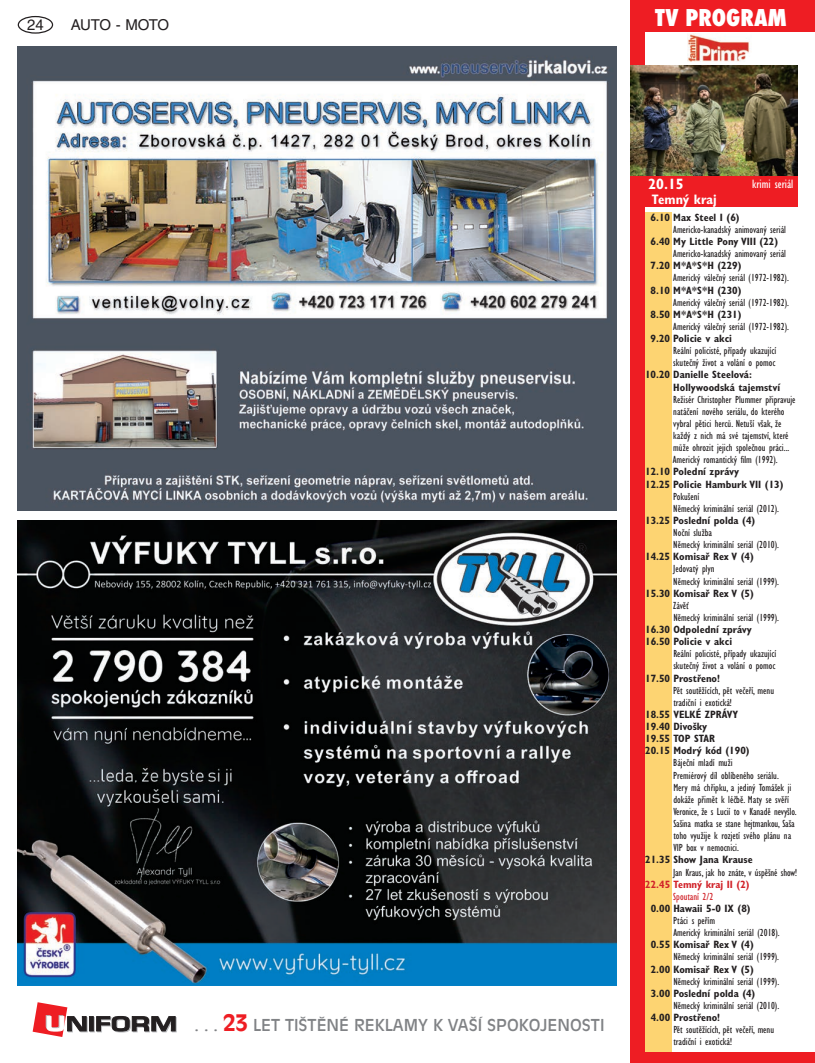
<style>
.page{position:relative;width:815px;height:1063px;background:#fff}
.page>*{position:absolute;margin:0;border:0;box-sizing:border-box;transform-origin:0 0}
.t1{font:800 condensed 22.5px "Futura";color:#fff}
.t2{font:16.25px "Antique Olive CE";color:#808285}
.t3{font:15px "Helvetica CE";letter-spacing:-.04em;color:#231f20}
.t4{font:700 condensed 15px "Gill Sans CE";color:#fff}
.t5{font:700 condensed 13.75px "Gill Sans CE";color:#fff}
.t6{font:condensed 12.5px "Gill Sans CE";color:#fff}
.t7{font:condensed 10.62px/12.1px "Gill Sans CE";color:#231f20}
.t8{font:700 condensed 10.62px/12.1px "Gill Sans CE";color:#231f20}
.t9{font:700 condensed 10.62px "Gill Sans CE";color:#d1232a}
.t10{font:condensed 10.62px "Gill Sans CE";color:#d1232a}
.s1{font-weight:700;font-size:22.5px;color:#ee1d23}
</style>
<div class="page">
<div style="left:18px;top:16px;width:35px;height:18px;border:1px solid #231f20;border-radius:50%"></div>
<svg style="left:90px;top:1017px;width:5px;height:15px"></svg>
<svg style="left:89px;top:1016px;width:5px;height:15px"></svg>
<svg style="left:96px;top:1016px;width:81px;height:16px"></svg>
<svg style="left:33px;top:1002px;width:55px;height:35px"></svg>
<img style="left:18px;top:521px;width:599px;height:464px">
<img style="left:18px;top:46px;width:599px;height:464px">
<div style="left:631px;top:0;width:184px;height:32px;background:#ee1d23"></div>
<div style="left:631px;top:175px;width:166px;height:32px;background:#ee1d23"></div>
<img style="left:687px;top:33px;width:63px;height:29px">
<div style="left:631px;top:0;width:14px;height:1063px;background:#ee1d23"></div>
<div style="left:631px;top:1052px;width:184px;height:11px;background:#ee1d23"></div>
<div style="left:645px;top:213px;width:26px;height:839px;background:#fdd472"></div>
<img style="left:631px;top:66px;width:166px;height:109px">
<h3 class="t3" style="left:27px;top:16px;width:18px">24</h3>
<h3 class="t3" style="left:71px;top:16px;width:100px">AUTO - MOTO</h3>
<h1 class="t1" style="left:655px;top:2px;width:133px">TV PROGRAM</h1>
<h2 class="t2" style="left:195px;top:1016px;width:411px">. . . <span class="s1">23</span> LET TIŠTĚNÉ REKLAMY K VAŠÍ SPOKOJENOSTI</h2>
<h3 class="t4" style="left:648px;top:175px;width:37px">20.15</h3>
<p class="t5" style="left:652px;top:191px;width:66px">Temný kraj</p>
<p class="t6" style="left:752px;top:176px;width:43px">krimi seriál</p>
<p class="t8" style="left:651px;top:211px;width:91px">6.10 Max Steel I (6)</p>
<p class="t7" style="left:673px;top:223px;width:114px">Americko-kanadský animovaný seriál</p>
<p class="t8" style="left:651px;top:236px;width:129px">6.40 My Little Pony VIII (22)</p>
<p class="t7" style="left:673px;top:248px;width:114px">Americko-kanadský animovaný seriál</p>
<p class="t8" style="left:651px;top:260px;width:92px">7.20 M*A*S*H (229)</p>
<p class="t7" style="left:673px;top:272px;width:117px">Americký válečný seriál (1972-1982).</p>
<p class="t8" style="left:651px;top:284px;width:92px">8.10 M*A*S*H (230)</p>
<p class="t7" style="left:673px;top:296px;width:117px">Americký válečný seriál (1972-1982).</p>
<p class="t8" style="left:651px;top:308px;width:92px">8.50 M*A*S*H (231)</p>
<p class="t7" style="left:673px;top:320px;width:117px">Americký válečný seriál (1972-1982).</p>
<p class="t8" style="left:651px;top:332px;width:83px">9.20 Policie v akci</p>
<p class="t7" style="left:673px;top:345px;width:105px">Reální policisté, případy ukazující skutečný život a volání o pomoc</p>
<p class="t8" style="left:673px;top:369px;width:109px;text-indent:-28px">10.20 Danielle Steelová:<br>Hollywoodská tajemství</p>
<p class="t7" style="left:673px;top:393px;width:124px">Režisér Christopher Plummer připravuje natáčení nového seriálu, do kterého vybral pětici herců. Netuší však, že každý z nich má své tajemství, které může ohrozit jejich společnou práci...<br>Americký romantický film (1992).</p>
<p class="t8" style="left:645px;top:466px;width:140px">12.10 Polední zprávy<br>12.25 Policie Hamburk VII (13)</p>
<p class="t7" style="left:673px;top:490px;width:107px">Pokušení<br>Německý kriminální seriál (2012).</p>
<p class="t8" style="left:645px;top:514px;width:112px">13.25 Poslední polda (4)</p>
<p class="t7" style="left:673px;top:526px;width:107px">Noční služba<br>Německý kriminální seriál (2010).</p>
<p class="t8" style="left:645px;top:551px;width:110px">14.25 Komisař Rex V (4)</p>
<p class="t7" style="left:673px;top:563px;width:107px">Jedovatý plyn<br>Německý kriminální seriál (1999).</p>
<p class="t8" style="left:645px;top:587px;width:110px">15.30 Komisař Rex V (5)</p>
<p class="t7" style="left:673px;top:599px;width:107px">Závěť<br>Německý kriminální seriál (1999).</p>
<p class="t8" style="left:645px;top:623px;width:108px">16.30 Odpolední zprávy<br>16.50 Policie v akci</p>
<p class="t7" style="left:673px;top:648px;width:105px">Reální policisté, případy ukazující skutečný život a volání o pomoc</p>
<p class="t8" style="left:645px;top:672px;width:76px">17.50 Prostřeno!</p>
<p class="t7" style="left:673px;top:684px;width:102px">Pět soutěžících, pět večeří, menu tradiční i exotická!</p>
<p class="t8" style="left:645px;top:708px;width:106px">18.55 VELKÉ ZPRÁVY<br>19.40 Divošky<br>19.55 TOP STAR<br>20.15 Modrý kód (190)</p>
<p class="t7" style="left:673px;top:757px;width:125px">Báječní mladí muži<br>Premiérový díl oblíbeného seriálu.<br>Mery má chřipku, a jediný Tomášek ji dokáže přimět k léčbě. Maty se svěří<br>Veronice, že s Lucií to v Kanadě nevyšlo.<br>Sašina matka se stane hejtmankou, Saša toho využije k rozjetí svého plánu na<br>VIP box v nemocnici.</p>
<p class="t8" style="left:645px;top:854px;width:109px">21.35 Show Jana Krause</p>
<p class="t7" style="left:673px;top:866px;width:126px">Jan Kraus, jak ho znáte, v úspěšné show!</p>
<p class="t9" style="left:645px;top:878px;width:106px">22.45 Temný kraj II (2)</p>
<p class="t10" style="left:673px;top:890px;width:42px">Spoutaní 2/2</p>
<p class="t8" style="left:651px;top:902px;width:101px">0.00 Hawaii 5-0 IX (8)</p>
<p class="t7" style="left:673px;top:914px;width:108px">Ptáci s peřím<br>Americký kriminální seriál (2018).</p>
<p class="t8" style="left:651px;top:939px;width:105px">0.55 Komisař Rex V (4)</p>
<p class="t7" style="left:673px;top:951px;width:107px">Německý kriminální seriál (1999).</p>
<p class="t8" style="left:651px;top:963px;width:105px">2.00 Komisař Rex V (5)</p>
<p class="t7" style="left:673px;top:975px;width:107px">Německý kriminální seriál (1999).</p>
<p class="t8" style="left:651px;top:987px;width:106px">3.00 Poslední polda (4)</p>
<p class="t7" style="left:673px;top:999px;width:107px">Německý kriminální seriál (2010).</p>
<p class="t8" style="left:651px;top:1011px;width:71px">4.00 Prostřeno!</p>
<p class="t7" style="left:673px;top:1024px;width:102px">Pět soutěžících, pět večeří, menu tradiční i exotická!</p>
</div>
